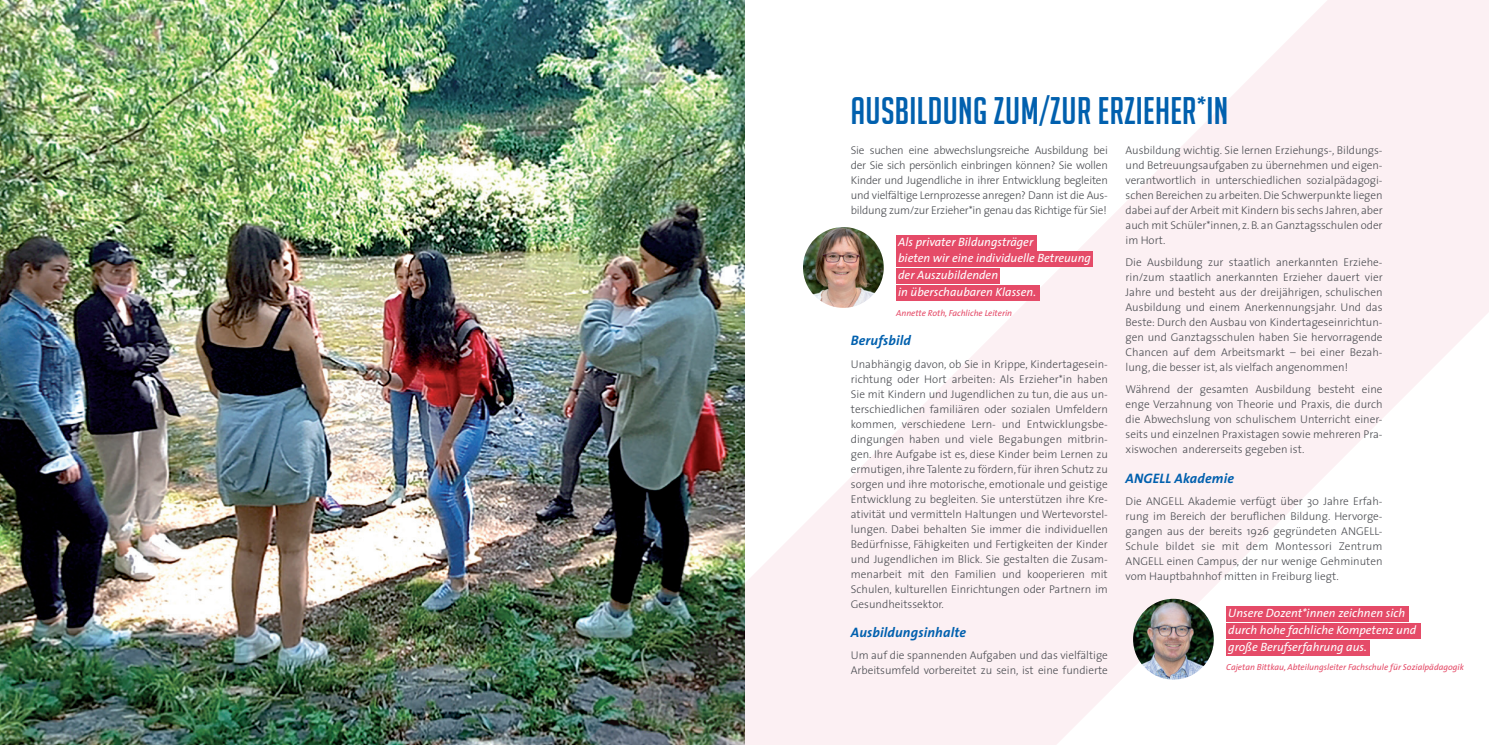
<style>
.page{position:relative;width:1489px;height:745px;background:#fff}
.page>*{position:absolute;margin:0;border:0;box-sizing:border-box;transform-origin:0 0}
.t1{font:37.5px "Big Noodle Titling";letter-spacing:.01em;color:#0160ae}
.t2{font:italic 700 13.75px "The Sans";letter-spacing:.01em;color:#0160ae}
.t3{font:italic 12px/16.9px "The Sans";color:#fff}
.t4{font:300 11.25px/15px "The Sans";letter-spacing:-.005em;color:#4a4c51;text-align:justify}
.t5{font:italic 8.75px "The Sans";color:#e54b68}
</style>
<div class="page">
<img style="left:0;top:0;width:556px;height:744px">
<img style="left:556px;top:0;width:932px;height:744px">
<div style="left:896px;top:285px;width:143px;height:15px;background:#e54b68"></div>
<div style="left:896px;top:235px;width:140px;height:15px;background:#e54b68"></div>
<div style="left:896px;top:251px;width:196px;height:16px;background:#e54b68"></div>
<div style="left:896px;top:268px;width:104px;height:15px;background:#e54b68"></div>
<img style="left:803px;top:227px;width:80px;height:80px;border-radius:40px">
<div style="left:1226px;top:606px;width:182px;height:15px;background:#e54b68"></div>
<div style="left:1226px;top:623px;width:193px;height:15px;background:#e54b68"></div>
<div style="left:1226px;top:639px;width:143px;height:16px;background:#e54b68"></div>
<img style="left:1132px;top:598px;width:81px;height:81px;border-radius:40px">
<h1 class="t1" style="left:850px;top:90px;width:379px">AUSBILDUNG ZUM/ZUR ERZIEHER<sup>*</sup>IN</h1>
<p class="t4" style="left:850px;top:143px;width:258px">Sie suchen eine abwechslungsreiche Ausbildung bei der Sie sich persönlich einbringen können? Sie wollen Kinder und Jugendliche in ihrer Entwicklung begleiten und vielfältige Lernprozesse anregen? Dann ist die Aus&shy;bildung zum/zur Erzieher*in genau das Richtige für Sie!</p>
<p class="t3" style="left:898px;top:233px;width:194px">Als privater Bildungsträger<br>bieten wir eine individuelle Betreuung der Auszubildenden<br>in überschaubaren Klassen.</p>
<p class="t5" style="left:896px;top:307px;width:118px">Annette Roth, Fachliche Leiterin</p>
<p class="t2" style="left:850px;top:332px;width:62px">Berufsbild</p>
<p class="t4" style="left:850px;top:356px;width:258px">Unabhängig davon, ob Sie in Krippe, Kindertagesein&shy;richtung oder Hort arbeiten: Als Erzieher*in haben Sie mit Kindern und Jugendlichen zu tun, die aus un&shy;terschiedlichen familiären oder sozialen Umfeldern kommen, verschiedene Lern- und Entwicklungsbe&shy;dingungen haben und viele Begabungen mitbrin&shy;gen. Ihre Aufgabe ist es, diese Kinder beim Lernen zu ermutigen, ihre Talente zu fördern, für ihren Schutz zu sorgen und ihre motorische, emotionale und geistige Entwicklung zu begleiten. Sie unterstützen ihre Kre&shy;ativität und vermitteln Haltungen und Wertevorstel&shy;lungen. Dabei behalten Sie immer die individuellen Bedürfnisse, Fähigkeiten und Fertigkeiten der Kinder und Jugendlichen im Blick. Sie gestalten die Zusam&shy;menarbeit mit den Familien und kooperieren mit Schulen, kulturellen Einrichtungen oder Partnern im Gesundheitssektor.</p>
<p class="t2" style="left:850px;top:623px;width:117px">Ausbildungsinhalte</p>
<p class="t4" style="left:850px;top:647px;width:258px">Um auf die spannenden Aufgaben und das vielfältige<br>Arbeitsumfeld vorbereitet zu sein, ist eine fundierte</p>
<p class="t4" style="left:1125px;top:143px;width:258px">Ausbildung wichtig. Sie lernen Erziehungs-, Bildungs&shy;und Betreuungsaufgaben zu übernehmen und eigen&shy;verantwortlich in unterschiedlichen sozialpädagogi&shy;schen Bereichen zu arbeiten. Die Schwerpunkte liegen dabei auf der Arbeit mit Kindern bis sechs Jahren, aber auch mit Schüler*innen, z. B. an Ganztagsschulen oder im Hort.</p>
<p class="t4" style="left:1125px;top:255px;width:258px">Die Ausbildung zur staatlich anerkannten Erziehe&shy;rin/zum staatlich anerkannten Erzieher dauert vier Jahre und besteht aus der dreijährigen, schulischen Ausbildung und einem Anerkennungsjahr. Und das Beste: Durch den Ausbau von Kindertageseinrichtun&shy;gen und Ganztagsschulen haben Sie hervorragende Chancen auf dem Arbeitsmarkt – bei einer Bezah&shy;lung, die besser ist, als vielfach angenommen!</p>
<p class="t4" style="left:1125px;top:382px;width:258px">Während der gesamten Ausbildung besteht eine enge Verzahnung von Theorie und Praxis, die durch die Abwechslung von schulischem Unterricht einer&shy;seits und einzelnen Praxistagen sowie mehreren Pra&shy;xiswochen andererseits gegeben ist.</p>
<p class="t2" style="left:1125px;top:469px;width:110px">ANGELL Akademie</p>
<p class="t4" style="left:1125px;top:493px;width:258px">Die ANGELL Akademie verfügt über 30 Jahre Erfah&shy;rung im Bereich der beruflichen Bildung. Hervorge&shy;gangen aus der bereits 1926 gegründeten ANGELL-Schule bildet sie mit dem Montessori Zentrum ANGELL einen Campus, der nur wenige Gehminuten vom Hauptbahnhof mitten in Freiburg liegt.</p>
<p class="t3" style="left:1228px;top:604px;width:189px">Unsere Dozent*innen zeichnen sich durch hohe fachliche Kompetenz und große Berufserfahrung aus.</p>
<p class="t5" style="left:1226px;top:661px;width:239px">Cajetan Bittkau, Abteilungsleiter Fachschule für Sozialpädagogik</p>
</div>
